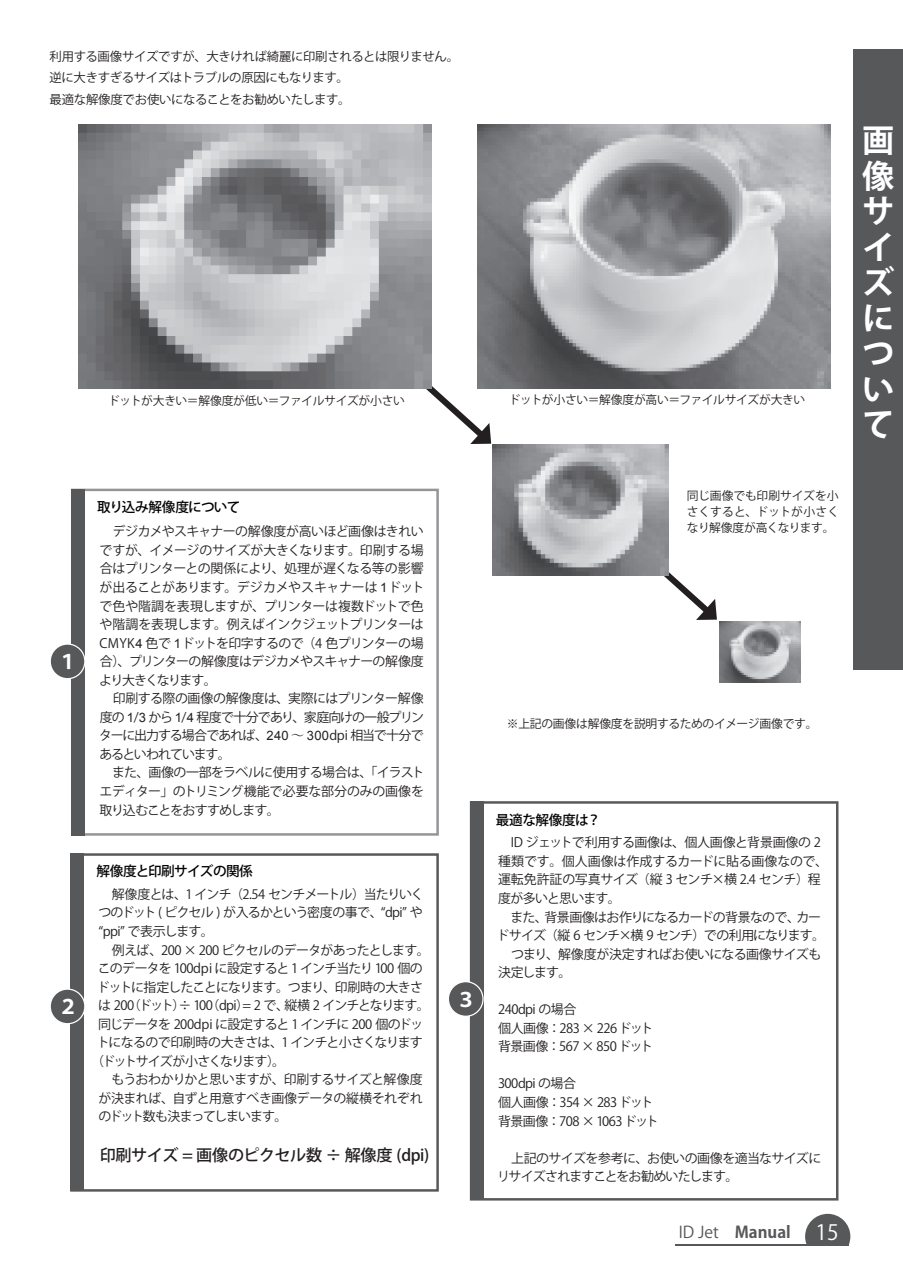
<style>
.page{position:relative;width:903px;height:1275px;background:#fff}
.page>*{position:absolute;margin:0;border:0;box-sizing:border-box;transform-origin:0 0}
.t1{font:700 32.2px/35.5px "Koz Go Pro";color:#fff;text-align:justify}
.t2{font:700 19.78px "Koz Go Pro";color:#fff}
.t3{font:500 16.1px "Koz Go Pro";letter-spacing:-.02em;color:#231f20}
.t4{font:16.1px "Koz Go Pro";color:#57585a}
.t5{font:500 13.65px "Koz Go Pro";letter-spacing:-.04em;color:#000}
.t6{font:12.95px/18.6px "Koz Go Pro";letter-spacing:-.045em;color:#231f20}
.t7{font:12.95px "Koz Go Pro";letter-spacing:-.085em;color:#231f20}
.t8{font:12.95px "Koz Go Pro";letter-spacing:-.07em;color:#231f20}
.t9{font:12.95px "Koz Go Pro";letter-spacing:-.09em;color:#231f20}
.t10{font:12.42px/21.7px "Koz Go Pro";letter-spacing:-.03em;color:#231f20}
.t11{font:11.72px/16.1px "Koz Go Pro";letter-spacing:-.02em;color:#231f20;text-align:justify}
.s1{font-family:"Arial"}
.s2{font-family:"Koz Min Pro"}
.s3{font-weight:700}
.s4{font-size:21px;color:#fff}
</style>
<div class="page">
<hr style="left:675px;top:1244px;width:174px;height:1px;background:#57585a">
<svg style="left:805px;top:1214px;width:45px;height:30px"></svg>
<div style="left:853px;top:50px;width:50px;height:620px;background:#57585a"></div>
<svg style="left:426px;top:386px;width:67px;height:58px"></svg>
<svg style="left:664px;top:559px;width:53px;height:61px"></svg>
<img style="left:719px;top:621px;width:82px;height:61px">
<div style="left:470px;top:801px;width:368px;height:399px;border:2px solid #57585a"></div>
<div style="left:70px;top:853px;width:369px;height:339px;border:2px solid #57585a"></div>
<div style="left:71px;top:489px;width:368px;height:347px;border:2px solid #939598"></div>
<div style="left:71px;top:489px;width:14px;height:346px;background:#57585a"></div>
<div style="left:50px;top:644px;width:35px;height:35px;background:#57585a;border-radius:50%"></div>
<div style="left:50px;top:643px;width:35px;height:36px;border:1px solid #fff;border-radius:50%"></div>
<img style="left:477px;top:124px;width:353px;height:264px">
<div style="left:70px;top:853px;width:14px;height:338px;background:#57585a"></div>
<div style="left:470px;top:801px;width:14px;height:398px;background:#57585a"></div>
<img style="left:79px;top:124px;width:353px;height:265px">
<img style="left:492px;top:444px;width:176px;height:132px">
<div style="left:50px;top:989px;width:35px;height:35px;background:#57585a;border-radius:50%"></div>
<div style="left:50px;top:988px;width:35px;height:36px;border:1px solid #fff;border-radius:50%"></div>
<div style="left:448px;top:982px;width:35px;height:34px;background:#57585a;border-radius:50%"></div>
<div style="left:448px;top:981px;width:36px;height:36px;border:1px solid #fff;border-radius:50%"></div>
<p class="t10" style="left:49px;top:45px;width:411px">利用する画像サイズですが、大きければ綺麗に印刷されるとは限りません。逆に大きすぎるサイズはトラブルの原因にもなります。<br>最適な解像度でお使いになることをお勧めいたします。</p>
<p class="t11" style="left:108px;top:393px;width:298px">ドットが大きい＝解像度が低い＝ファイルサイズが小さい</p>
<p class="t11" style="left:509px;top:391px;width:298px">ドットが小さい＝解像度が高い＝ファイルサイズが大きい</p>
<h2 class="t2" style="left:58px;top:649px;width:21px">１</h2>
<p class="t5" style="left:97px;top:498px;width:145px">取り込み解像度について</p>
<p class="t6" style="left:99px;top:523px;width:327px">　デジカメやスキャナーの解像度が高いほど画像はきれいですが、イメージのサイズが大きくなります。印刷する場合はプリンターとの関係により、処理が遅くなる等の影響が出ることがあります。デジカメやスキャナーは <span class="s1">1</span>ドットで色や階調を表現しますが、プリンターは複数ドットで色や階調を表現します。例えばインクジェットプリンターは<br>CMYK<span class="s1">4</span> 色で <span class="s1">1</span>ドットを印字するので（4 色プリンターの場合）、プリンターの解像度はデジカメやスキャナーの解像度より大きくなります。<br>　印刷する際の画像の解像度は、実際にはプリンター解像度の <span class="s1">1</span>/<span class="s1">3</span> から <span class="s1">1</span>/<span class="s1">4</span> 程度で十分であり、家庭向けの一般プリンターに出力する場合であれば、<span class="s1">240</span> <span class="s2">～</span> <span class="s1">300</span>dpi 相当で十分であるといわれています。<br>　また、画像の一部をラベルに使用する場合は、「イラストエディター」のトリミング機能で必要な部分のみの画像を取り込むことをおすすめします。</p>
<p class="t11" style="left:687px;top:488px;width:154px">同じ画像でも印刷サイズを小さくすると、ドットが小さくなり解像度が高くなります。</p>
<p class="t11" style="left:507px;top:716px;width:312px">※上記の画像は解像度を説明するためのイメージ画像です。</p>
<p class="t5" style="left:496px;top:811px;width:106px">最適な解像度は？</p>
<p class="t5" style="left:96px;top:863px;width:158px">解像度と印刷サイズの関係</p>
<p class="t8" style="left:99px;top:886px;width:327px">　解像度とは、1 インチ（2.54 センチメートル）当たりいく</p>
<p class="t6" style="left:98px;top:904px;width:326px">つのドット ( ピクセル ) が入るかという密度の事で、“dpi” や</p>
<p class="t6" style="left:99px;top:922px;width:117px">“ppi” で表示します。</p>
<p class="t6" style="left:99px;top:941px;width:333px">　例えば、200 × 200 ピクセルのデータがあったとします。</p>
<p class="t6" style="left:98px;top:959px;width:326px">このデータを 100dpi に設定すると 1 インチ当たり 100 個の</p>
<p class="t6" style="left:97px;top:978px;width:328px">ドットに指定したことになります。つまり、印刷時の大きさ</p>
<p class="t7" style="left:98px;top:997px;width:333px">は 200（ドット）÷ 100（dpi）= 2 で、縦横 2 インチとなります。</p>
<p class="t6" style="left:98px;top:1015px;width:327px">同じデータを 200dpi に設定すると 1 インチに 200 個のドッ</p>
<p class="t6" style="left:97px;top:1034px;width:327px">トになるので印刷時の大きさは、1 インチと小さくなります</p>
<p class="t9" style="left:91px;top:1053px;width:195px">（ドットサイズが小さくなります）。</p>
<p class="t6" style="left:99px;top:1071px;width:325px">　もうおわかりかと思いますが、印刷するサイズと解像度</p>
<p class="t6" style="left:98px;top:1089px;width:326px">が決まれば、自ずと用意すべき画像データの縦横それぞれ</p>
<p class="t7" style="left:98px;top:1108px;width:191px">のドット数も決まってしまいます。</p>
<p class="t3" style="left:84px;top:1145px;width:347px">　印刷サイズ = 画像のピクセル数 ÷ 解像度 (dpi)</p>
<h2 class="t2" style="left:58px;top:994px;width:21px">２</h2>
<h2 class="t2" style="left:456px;top:986px;width:21px">３</h2>
<p class="t6" style="left:496px;top:834px;width:333px">　ID ジェットで利用する画像は、個人画像と背景画像の 2種類です。個人画像は作成するカードに貼る画像なので、運転免許証の写真サイズ（縦 3 センチ×横 2.4 センチ）程度が多いと思います。<br>　また、背景画像はお作りになるカードの背景なので、カードサイズ（縦 6 センチ×横 9 センチ）での利用になります。　つまり、解像度が決定すればお使いになる画像サイズも決定します。</p>
<p class="t6" style="left:498px;top:1000px;width:157px">240dpi の場合<br>個人画像：283 × 226ドット背景画像：567 × 850ドット</p>
<p class="t6" style="left:498px;top:1075px;width:162px">300dpi の場合<br>個人画像：354 × 283ドット背景画像：708 × 1063ドット</p>
<p class="t6" style="left:497px;top:1149px;width:326px">　上記のサイズを参考に、お使いの画像を適当なサイズにリサイズされますことをお勧めいたします。</p>
<p class="t4" style="left:679px;top:1222px;width:162px">ID Jet　<span class="s3">Manual</span> <span class="s4">15</span></p>
<h1 class="t1" style="left:862px;top:125px;width:34px">画像サイズについて</h1>
</div>
